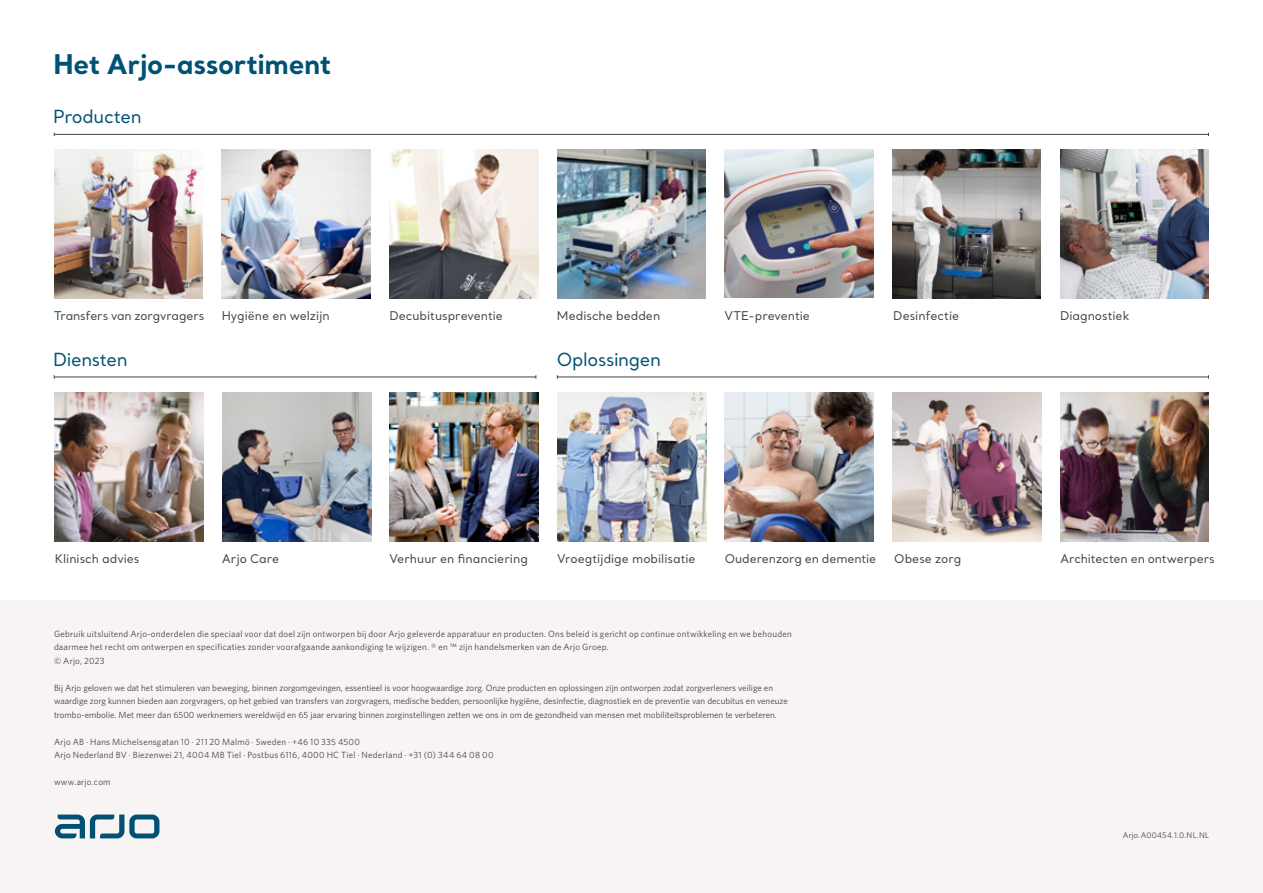
<style>
.page{position:relative;width:1263px;height:893px;background:#fff}
.page>*{position:absolute;margin:0;border:0;box-sizing:border-box;transform-origin:0 0}
.Headline_Santral_Bold_32_36_pt{font:700 27px "Santral";letter-spacing:-.015em;color:#015174}
.Headline_Santral_Bold_32_36_pt-2{font:18px "Santral";letter-spacing:-.02em;color:#015174}
.portfolio_subhead_8_pt{font:12px "Santral";color:#434342}
.Information_text_Whitney_Medium_6_9_pt{font:9px/13.5px "Whitney";color:#434342}
.Information_text_Whitney_Medium_6_9_pt-2{font:9px/13.5px "Whitney";letter-spacing:.025em;color:#434342}
.Information_text_Whitney_Medium_6_9_pt-3{font:9px "Whitney";letter-spacing:.02em;color:#434342}
.PN_Whitney_Medium_5_5_pt{font:8.25px "Whitney";letter-spacing:.03em;color:#434342}
.s1{color:#015174}
</style>
<div class="page">
<div style="left:0;top:600px;width:1263px;height:293px;background:#f7f4f3"></div>
<hr style="left:54px;top:134px;width:1154px;height:1px;background:#434342">
<hr style="left:54px;top:377px;width:482px;height:1px;background:#434342">
<hr style="left:557px;top:377px;width:651px;height:1px;background:#434342">
<img style="left:54px;top:149px;width:149px;height:149px">
<img style="left:557px;top:149px;width:149px;height:149px">
<img style="left:389px;top:149px;width:149px;height:149px">
<img style="left:892px;top:149px;width:148px;height:149px">
<img style="left:1060px;top:149px;width:148px;height:149px">
<img style="left:222px;top:149px;width:148px;height:149px">
<img style="left:725px;top:149px;width:148px;height:149px">
<img style="left:725px;top:392px;width:149px;height:149px">
<img style="left:892px;top:392px;width:149px;height:149px">
<img style="left:55px;top:392px;width:149px;height:149px">
<img style="left:222px;top:392px;width:149px;height:149px">
<img style="left:390px;top:392px;width:149px;height:149px">
<img style="left:1060px;top:392px;width:149px;height:149px">
<img style="left:557px;top:392px;width:149px;height:149px">
<svg style="left:55px;top:815px;width:104px;height:23px"></svg>
<p class="Headline_Santral_Bold_32_36_pt" style="left:53px;top:46px;width:280px">Het Arjo-assortiment</p>
<p class="Headline_Santral_Bold_32_36_pt-2" style="left:53px;top:104px;width:90px">Producten</p>
<p class="portfolio_subhead_8_pt" style="left:54px;top:308px;width:152px"><span class="s1">T</span>ransfers van zorgvragers</p>
<p class="portfolio_subhead_8_pt" style="left:222px;top:308px;width:110px">Hygiëne en welzijn</p>
<p class="portfolio_subhead_8_pt" style="left:557px;top:308px;width:105px">Medische bedden</p>
<p class="portfolio_subhead_8_pt" style="left:724px;top:308px;width:87px">VTE-preventie</p>
<p class="portfolio_subhead_8_pt" style="left:389px;top:308px;width:115px">Decubituspreventie</p>
<p class="portfolio_subhead_8_pt" style="left:893px;top:308px;width:68px">Desinfectie</p>
<p class="Headline_Santral_Bold_32_36_pt-2" style="left:53px;top:348px;width:76px">Diensten</p>
<p class="Headline_Santral_Bold_32_36_pt-2" style="left:557px;top:348px;width:106px">Oplossingen</p>
<p class="portfolio_subhead_8_pt" style="left:1060px;top:308px;width:71px">Diagnostiek</p>
<p class="portfolio_subhead_8_pt" style="left:55px;top:551px;width:86px">Klinisch advies</p>
<p class="portfolio_subhead_8_pt" style="left:222px;top:551px;width:59px">Arjo Care</p>
<p class="portfolio_subhead_8_pt" style="left:389px;top:551px;width:140px">Verhuur en financiering</p>
<p class="portfolio_subhead_8_pt" style="left:557px;top:551px;width:140px">Vroegtijdige mobilisatie</p>
<p class="portfolio_subhead_8_pt" style="left:725px;top:551px;width:153px">Ouderenzorg en dementie</p>
<p class="portfolio_subhead_8_pt" style="left:894px;top:551px;width:69px">Obese zorg</p>
<p class="portfolio_subhead_8_pt" style="left:1060px;top:551px;width:156px">Architecten en ontwerpers</p>
<p class="Information_text_Whitney_Medium_6_9_pt-2" style="left:54px;top:626px;width:739px">Gebruik uitsluitend Arjo-onderdelen die speciaal voor dat doel zijn ontworpen bij door Arjo geleverde apparatuur en producten. Ons beleid is gericht op continue ontwikkeling en we behouden daarmee het recht om ontwerpen en specificaties zonder voorafgaande aankondiging te wijzigen. ® en ™ zijn handelsmerken van de Arjo Groep.</p>
<p class="Information_text_Whitney_Medium_6_9_pt-3" style="left:54px;top:654px;width:52px">© Arjo, 2023</p>
<p class="Information_text_Whitney_Medium_6_9_pt" style="left:54px;top:680px;width:735px">Bij Arjo geloven we dat het stimuleren van beweging, binnen zorgomgevingen, essentieel is voor hoogwaardige zorg. Onze producten en oplossingen zijn ontworpen zodat zorgverleners veilige en waardige zorg kunnen bieden aan zorgvragers, op het gebied van transfers van zorgvragers, medische bedden, persoonlijke hygiëne, desinfectie, diagnostiek en de preventie van decubitus en veneuze trombo-embolie. Met meer dan 6500 werknemers wereldwijd en 65 jaar ervaring binnen zorginstellingen zetten we ons in om de gezondheid van mensen met mobiliteitsproblemen te verbeteren.</p>
<p class="Information_text_Whitney_Medium_6_9_pt-2" style="left:54px;top:734px;width:441px">Arjo AB · Hans Michelsensgatan 10 · 211 20 Malmö · Sweden · +46 10 335 4500<br>Arjo Nederland BV · Biezenwei 21, 4004 MB Tiel · Postbus 6116, 4000 HC Tiel · Nederland · +31 (0) 344 64 08 00</p>
<p class="Information_text_Whitney_Medium_6_9_pt-2" style="left:54px;top:775px;width:58px">www.arjo.com</p>
<p class="PN_Whitney_Medium_5_5_pt" style="left:1123px;top:830px;width:88px">Arjo.A00454.1.0.NL.NL</p>
</div>
